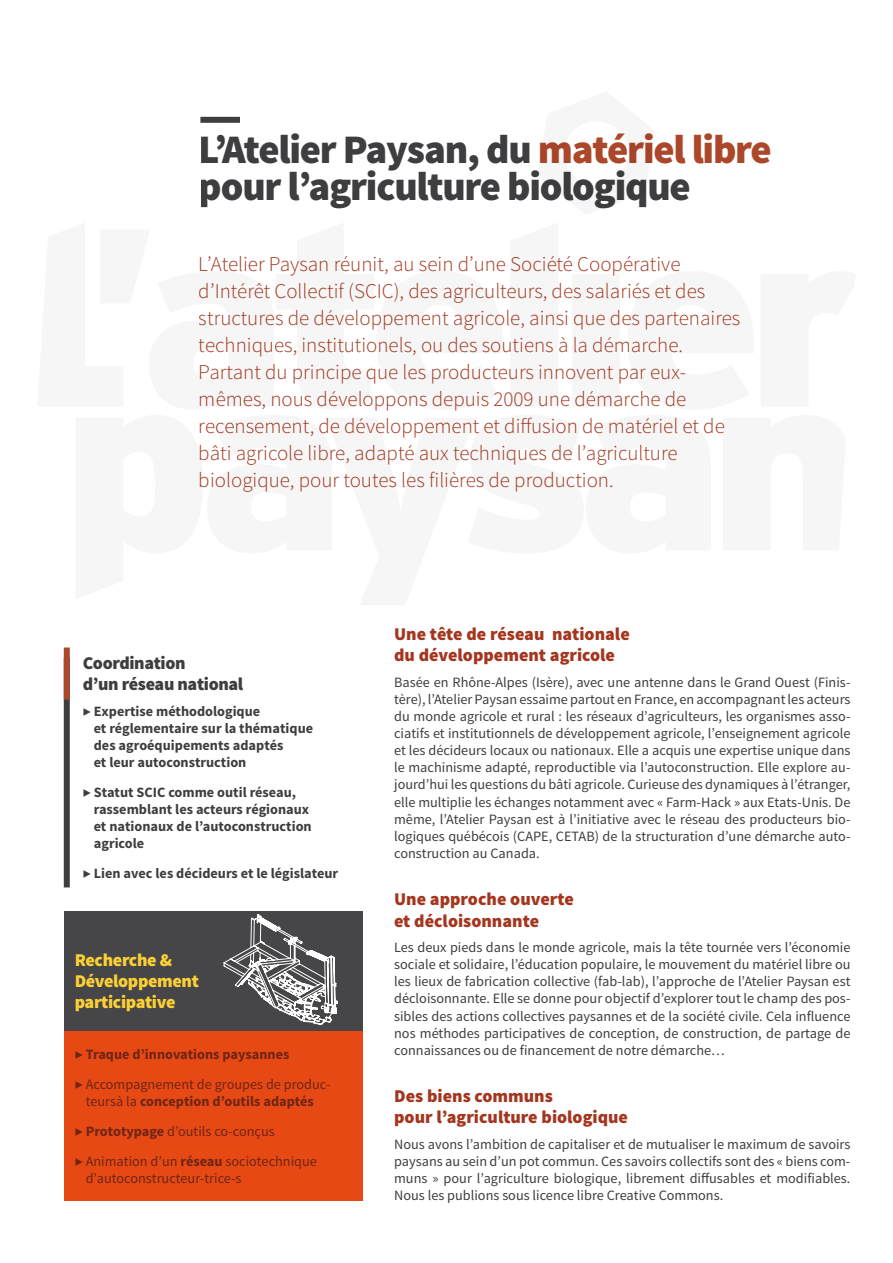
<style>
.page{position:relative;width:893px;height:1263px;background:#fff}
.page>*{position:absolute;margin:0;border:0;box-sizing:border-box;transform-origin:0 0}
.t1{font:900 40.5px/37.5px "Source Sans Pro";letter-spacing:-.03em;color:#3e3d40}
.t2{font:300 21px/27px "Source Sans Pro";color:#a4361f}
.t3{font:900 18px/21.6px "Source Sans Pro";color:#a4361f}
.t4{font:900 18px/21px "Source Sans Pro";letter-spacing:-.02em;color:#fcd035}
.t5{font:900 18px/21px "Source Sans Pro";letter-spacing:-.02em;color:#3e3d40}
.t6{font:14.25px/17.1px "Source Sans Pro";color:#3e3d40;text-align:justify}
.t7{font:700 14.25px/17.1px "Source Sans Pro";color:#3e3d40}
.t8{font:14.25px/29.8px "Source Sans Pro";color:#6e2514}
.s1{color:#ac472a}
.s2{font-weight:400}
.s3{font-weight:700}
</style>
<div class="page">
<div style="left:200px;top:117px;width:40px;height:6px;background:#3e3d40"></div>
<div style="left:64px;top:658px;width:6px;height:229px;background:#3e3d40"></div>
<div style="left:64px;top:647px;width:6px;height:53px;background:#ac472a"></div>
<div style="left:64px;top:976px;width:298px;height:224px;background:#e74914"></div>
<div style="left:64px;top:911px;width:298px;height:120px;background:#464648"></div>
<svg style="left:223px;top:914px;width:115px;height:111px"></svg>
<h1 class="t1" style="left:199px;top:132px;width:575px">L’Atelier Paysan, du <span class="s1">matériel libre </span>pour l’agriculture biologique</h1>
<p class="t2" style="left:199px;top:250px;width:543px">L’Atelier Paysan réunit, au sein d’une Société Coopérative d’Intérêt Collectif (SCIC), des agriculteurs, des salariés et des structures de développement agricole, ainsi que des partenaires techniques, institutionels, ou des soutiens à la démarche.<br>Partant du principe que les producteurs innovent par eux&shy;mêmes, nous développons depuis 2009 une démarche de recensement, de développement et diffusion de matériel et de bâti agricole libre, adapté aux techniques de l’agriculture biologique, pour toutes les filières de production.</p>
<p class="t5" style="left:83px;top:654px;width:162px">Coordination<br>d’un réseau national</p>
<p class="t7" style="left:94px;top:703px;width:221px;text-indent:-11px"><span class="s2">▶</span> Expertise méthodologique<br>et réglementaire sur la thématique des agroéquipements adaptés<br>et leur autoconstruction</p>
<p class="t7" style="left:83px;top:784px;width:62px"><span class="s2">▶</span> Statut SCIC</p>
<p class="t7" style="left:94px;top:784px;width:219px;text-indent:75px">comme outil réseau, rassemblant les acteurs régionaux et nationaux de l’autoconstruction agricole</p>
<p class="t7" style="left:83px;top:865px;width:257px"><span class="s2">▶</span> Lien avec les décideurs et le législateur</p>
<p class="t4" style="left:75px;top:950px;width:126px">Recherche &amp;<br>Développement participative</p>
<p class="t8" style="left:75px;top:1040px;width:257px">▶ <span class="s3">Traque d’innovations paysannes<br></span>▶ Accompagnement de groupes de produc-</p>
<p class="t8" style="left:75px;top:1087px;width:244px;text-indent:11px">teursà la <span class="s3">conception d’outils adaptés </span>▶ <span class="s3">Prototypage</span> d’outils co-conçus<br>▶ Animation d’un <span class="s3">réseau</span> sociotechnique</p>
<p class="t8" style="left:86px;top:1164px;width:157px">d’autoconstructeur-trice-s</p>
<p class="t3" style="left:394px;top:624px;width:237px">Une tête de réseau nationale du développement agricole</p>
<p class="t6" style="left:394px;top:674px;width:458px">Basée en Rhône-Alpes (Isère), avec une antenne dans le Grand Ouest (Finis&shy;tère), l’Atelier Paysan essaime partout en France, en accompagnant les acteurs du monde agricole et rural : les réseaux d’agriculteurs, les organismes asso&shy;ciatifs et institutionnels de développement agricole, l’enseignement agricole et les décideurs locaux ou nationaux. Elle a acquis une expertise unique dans le machinisme adapté, reproductible via l’autoconstruction. Elle explore au&shy;jourd’hui les questions du bâti agricole. Curieuse des dynamiques à l’étranger, elle multiplie les échanges notamment avec « Farm-Hack » aux Etats-Unis. De même, l’Atelier Paysan est à l’initiative avec le réseau des producteurs bio&shy;logiques québécois (CAPE, CETAB) de la structuration d’une démarche auto&shy;construction au Canada.</p>
<p class="t3" style="left:394px;top:889px;width:181px">Une approche ouverte et décloisonnante</p>
<p class="t6" style="left:394px;top:939px;width:458px">Les deux pieds dans le monde agricole, mais la tête tournée vers l’économie sociale et solidaire, l’éducation populaire, le mouvement du matériel libre ou les lieux de fabrication collective (fab-lab), l’approche de l’Atelier Paysan est décloisonnante. Elle se donne pour objectif d’explorer tout le champ des pos&shy;sibles des actions collectives paysannes et de la société civile. Cela influence nos méthodes participatives de conception, de construction, de partage de connaissances ou de financement de notre démarche…</p>
<p class="t3" style="left:394px;top:1086px;width:235px">Des biens communs<br>pour l’agriculture biologique</p>
<p class="t6" style="left:394px;top:1136px;width:458px">Nous avons l’ambition de capitaliser et de mutualiser le maximum de savoirs paysans au sein d’un pot commun. Ces savoirs collectifs sont des « biens com&shy;muns » pour l’agriculture biologique, librement diffusables et modifiables.<br>Nous les publions sous licence libre Creative Commons.</p>
</div>
